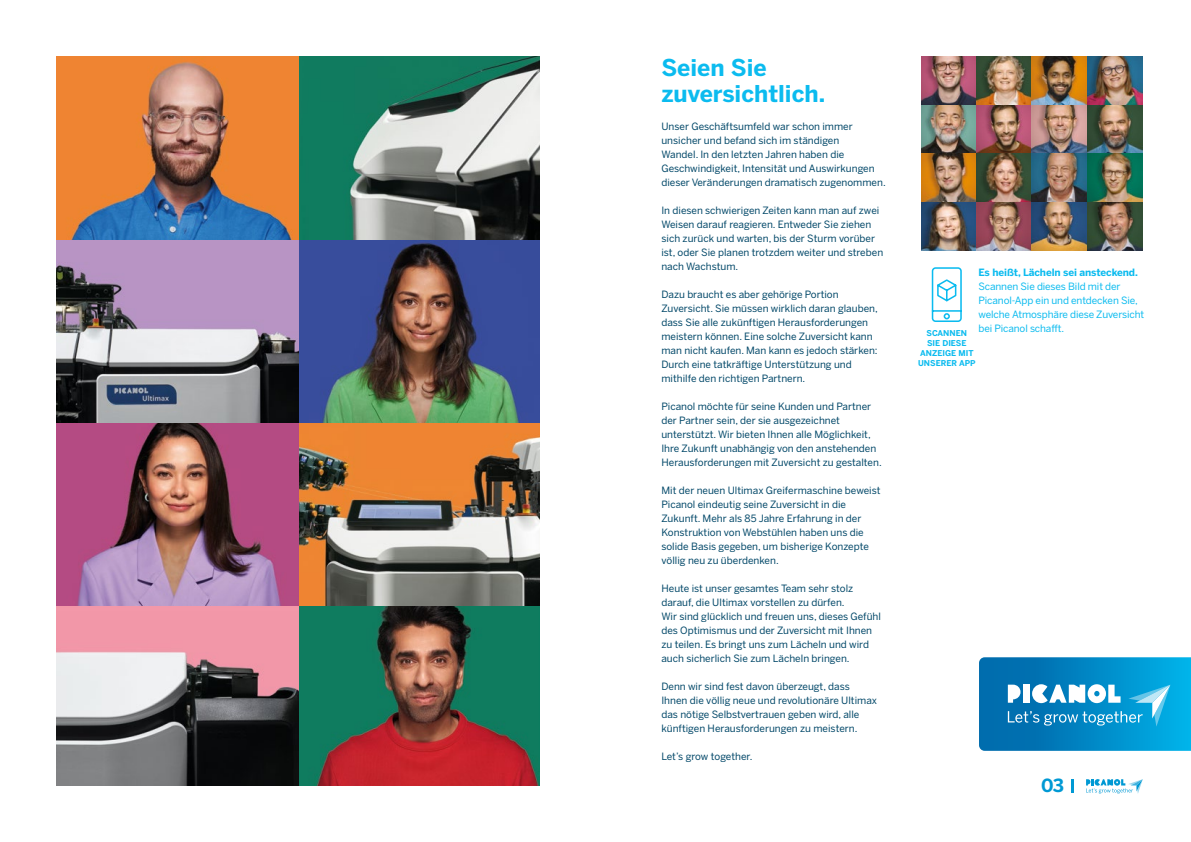
<style>
.page{position:relative;width:1191px;height:842px;background:#fff}
.page>*{position:absolute;margin:0;border:0;box-sizing:border-box;transform-origin:0 0}
.t1{font:700 23px/26px "Benton Sans";color:#0bbbef}
.t2{font:700 18px "Benton Sans";color:#0099d4}
.t3{font:10px/14px "Benton Sans";color:#004768}
.t4{font:10px/14px "Benton Sans";letter-spacing:-.01em;color:#0bbbef}
.t5{font:700 10px "Benton Sans";letter-spacing:-.01em;color:#0bbbef}
.t6{font:700 8px/10px "Benton Sans";color:#0bbbef;text-align:center}
</style>
<div class="page">
<img style="left:57px;top:57px;width:482px;height:728px">
<svg style="left:298px;top:423px;width:241px;height:185px"></svg>
<svg style="left:931px;top:267px;width:31px;height:55px"></svg>
<svg style="left:979px;top:657px;width:212px;height:94px"></svg>
<img style="left:921px;top:57px;width:222px;height:194px">
<svg style="left:1086px;top:779px;width:56px;height:15px"></svg>
<svg style="left:1071px;top:779px;width:2px;height:13px"></svg>
<h1 class="t1" style="left:661px;top:55px;width:165px">Seien Sie zuversichtlich.</h1>
<p class="t3" style="left:661px;top:120px;width:226px">Unser Geschäftsumfeld war schon immer unsicher und befand sich im ständigen<br>Wandel. In den letzten Jahren haben die Geschwindigkeit, Intensität und Auswirkungen dieser Veränderungen dramatisch zugenommen.</p>
<p class="t3" style="left:661px;top:204px;width:223px">In diesen schwierigen Zeiten kann man auf zwei Weisen darauf reagieren. Entweder Sie ziehen sich zurück und warten, bis der Sturm vorüber ist, oder Sie planen trotzdem weiter und streben nach Wachstum.</p>
<p class="t3" style="left:661px;top:288px;width:218px">Dazu braucht es aber gehörige Portion Zuversicht. Sie müssen wirklich daran glauben, dass Sie alle zukünftigen Herausforderungen meistern können. Eine solche Zuversicht kann man nicht kaufen. Man kann es jedoch stärken:<br>Durch eine tatkräftige Unterstützung und mithilfe den richtigen Partnern.</p>
<p class="t3" style="left:661px;top:400px;width:222px">Picanol möchte für seine Kunden und Partner der Partner sein, der sie ausgezeichnet unterstützt. Wir bieten Ihnen alle Möglichkeit, Ihre Zukunft unabhängig von den anstehenden Herausforderungen mit Zuversicht zu gestalten.</p>
<p class="t3" style="left:661px;top:484px;width:221px">Mit der neuen Ultimax Greifermaschine beweist Picanol eindeutig seine Zuversicht in die Zukunft. Mehr als 85 Jahre Erfahrung in der Konstruktion von Webstühlen haben uns die solide Basis gegeben, um bisherige Konzepte völlig neu zu überdenken.</p>
<p class="t3" style="left:661px;top:582px;width:221px">Heute ist unser gesamtes Team sehr stolz darauf, die Ultimax vorstellen zu dürfen.<br>Wir sind glücklich und freuen uns, dieses Gefühl des Optimismus und der Zuversicht mit Ihnen zu teilen. Es bringt uns zum Lächeln und wird auch sicherlich Sie zum Lächeln bringen.</p>
<p class="t3" style="left:661px;top:680px;width:217px">Denn wir sind fest davon überzeugt, dass Ihnen die völlig neue und revolutionäre Ultimax das nötige Selbstvertrauen geben wird, alle künftigen Herausforderungen zu meistern.</p>
<p class="t3" style="left:661px;top:750px;width:93px">Let’s grow together.</p>
<p class="t5" style="left:978px;top:267px;width:161px">Es heißt, Lächeln sei ansteckend.</p>
<p class="t4" style="left:978px;top:280px;width:167px">Scannen Sie dieses Bild mit der<br>Picanol-App ein und entdecken Sie, welche Atmosphäre diese Zuversicht bei Picanol schafft.</p>
<p class="t6" style="left:918px;top:328px;width:59px">SCANNEN<br>SIE DIESE<br>ANZEIGE MIT<br>UNSERER APP</p>
<h2 class="t2" style="left:1041px;top:775px;width:24px">03</h2>
</div>
